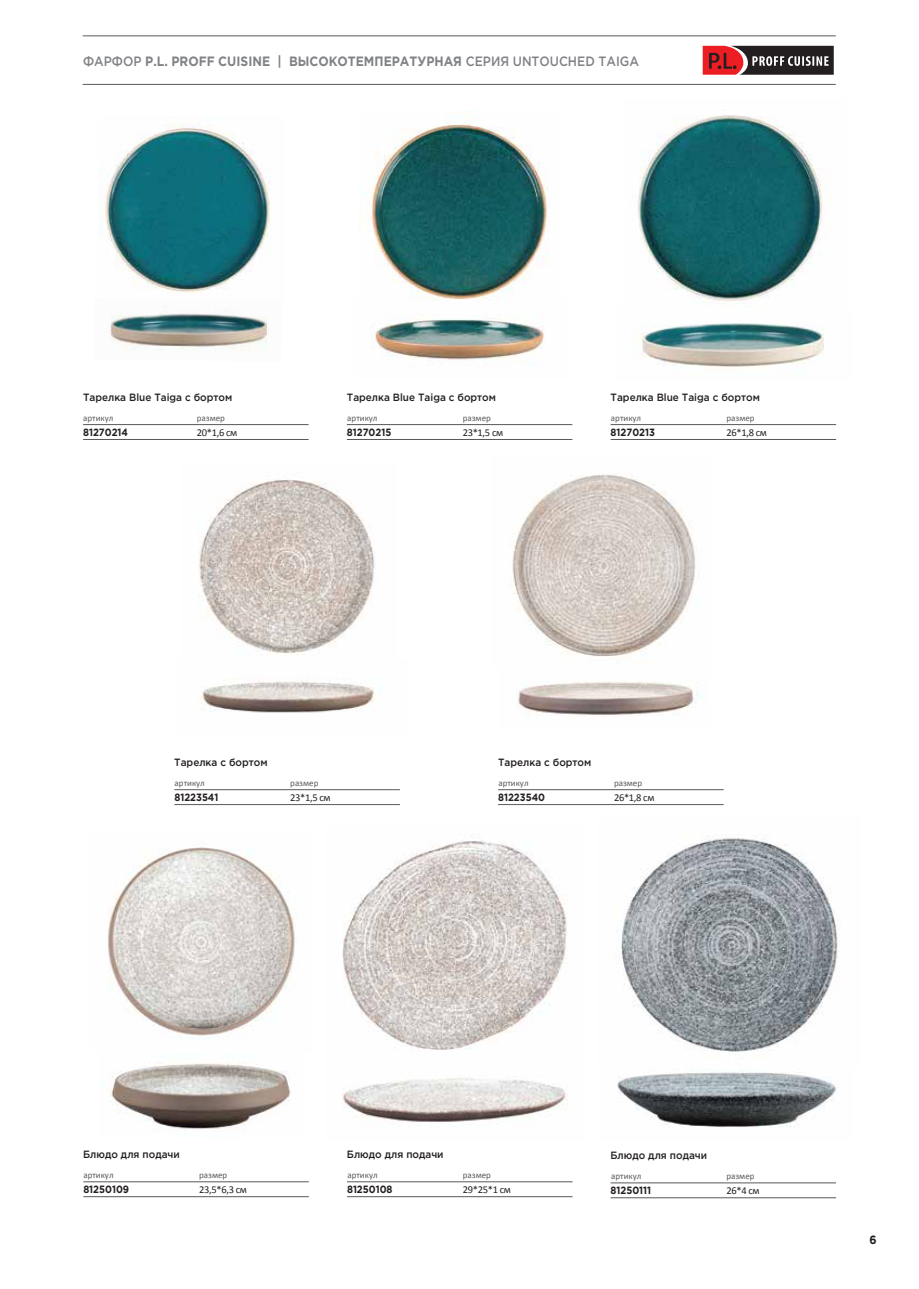
<style>
.page{position:relative;width:919px;height:1289px;background:#fff}
.page>*{position:absolute;margin:0;border:0;box-sizing:border-box;transform-origin:0 0}
.t1{font:700 13.5px "Gotham Pro";color:#808285;scale:.9 1}
.t2{font:700 12px "Gotham Pro";color:#1d1d1b;scale:.9 1}
.t3{font:500 10.5px "Gotham Pro";color:#231f20;scale:.95 1}
.t4{font:10.5px "Calibri";letter-spacing:-.03em;color:#231f20}
.t5{font:700 10.5px "Gotham Pro";color:#231f20;scale:.9 1}
.t6{font:9px "Calibri";color:#58595b}
.s1{font-weight:500}
</style>
<div class="page">
<img style="left:640px;top:323px;width:184px;height:44px">
<img style="left:370px;top:314px;width:175px;height:51px">
<hr style="left:347px;top:424px;width:225px;height:1px;background:#58595b">
<hr style="left:347px;top:439px;width:225px;height:1px;background:#58595b">
<hr style="left:83px;top:424px;width:225px;height:1px;background:#58595b">
<hr style="left:83px;top:439px;width:225px;height:1px;background:#58595b">
<hr style="left:610px;top:424px;width:226px;height:1px;background:#58595b">
<hr style="left:610px;top:439px;width:226px;height:1px;background:#58595b">
<hr style="left:83px;top:1181px;width:226px;height:1px;background:#58595b">
<hr style="left:83px;top:1196px;width:226px;height:1px;background:#58595b">
<hr style="left:347px;top:1181px;width:225px;height:1px;background:#58595b">
<hr style="left:347px;top:1196px;width:225px;height:1px;background:#58595b">
<hr style="left:174px;top:789px;width:226px;height:1px;background:#58595b">
<hr style="left:174px;top:804px;width:226px;height:1px;background:#58595b">
<hr style="left:498px;top:789px;width:225px;height:1px;background:#58595b">
<hr style="left:498px;top:804px;width:225px;height:1px;background:#58595b">
<img style="left:98px;top:125px;width:173px;height:168px">
<img style="left:110px;top:313px;width:158px;height:38px">
<img style="left:360px;top:122px;width:188px;height:179px">
<img style="left:638px;top:115px;width:191px;height:189px">
<img style="left:198px;top:475px;width:177px;height:180px">
<img style="left:200px;top:678px;width:175px;height:35px">
<img style="left:512px;top:474px;width:184px;height:185px">
<img style="left:518px;top:682px;width:183px;height:35px">
<img style="left:108px;top:847px;width:189px;height:192px">
<img style="left:101px;top:1062px;width:190px;height:67px">
<img style="left:342px;top:841px;width:225px;height:209px">
<img style="left:342px;top:1078px;width:226px;height:44px">
<hr style="left:83px;top:35px;width:752px;height:1px;background:#58595b">
<hr style="left:83px;top:84px;width:752px;height:1px;background:#58595b">
<svg style="left:702px;top:45px;width:132px;height:30px"></svg>
<svg style="left:702px;top:46px;width:131px;height:29px;background:#713d3f"></svg>
<hr style="left:610px;top:1182px;width:226px;height:1px;background:#58595b">
<hr style="left:610px;top:1197px;width:226px;height:1px;background:#58595b">
<img style="left:617px;top:1071px;width:220px;height:57px">
<img style="left:621px;top:836px;width:217px;height:216px">
<p class="t1" style="left:83px;top:54px;width:619px"><span class="s1">ФАРФОР</span> P.L. PROFF CUISINE | ВЫСОКОТЕМПЕРАТУРНАЯ <span class="s1">СЕРИЯ UNTOUCHED TAIGA</span></p>
<p class="t3" style="left:83px;top:391px;width:158px">Тарелка Blue Taiga с бортом</p>
<p class="t6" style="left:197px;top:412px;width:30px">размер</p>
<p class="t5" style="left:83px;top:426px;width:51px">81270214</p>
<p class="t4" style="left:197px;top:426px;width:42px">20*1,6 см</p>
<p class="t3" style="left:347px;top:391px;width:158px">Тарелка Blue Taiga с бортом</p>
<p class="t3" style="left:610px;top:391px;width:158px">Тарелка Blue Taiga с бортом</p>
<p class="t5" style="left:347px;top:426px;width:51px">81270215</p>
<p class="t6" style="left:83px;top:412px;width:32px">артикул</p>
<p class="t6" style="left:347px;top:412px;width:32px">артикул</p>
<p class="t6" style="left:611px;top:412px;width:32px">артикул</p>
<p class="t6" style="left:462px;top:412px;width:30px">размер</p>
<p class="t4" style="left:462px;top:426px;width:42px">23*1,5 см</p>
<p class="t5" style="left:610px;top:426px;width:51px">81270213</p>
<p class="t6" style="left:726px;top:412px;width:30px">размер</p>
<p class="t4" style="left:726px;top:426px;width:42px">26*1,8 см</p>
<p class="t3" style="left:174px;top:756px;width:100px">Тарелка с бортом</p>
<p class="t3" style="left:498px;top:756px;width:100px">Тарелка с бортом</p>
<p class="t5" style="left:174px;top:791px;width:50px">81223541</p>
<p class="t6" style="left:290px;top:777px;width:30px">размер</p>
<p class="t4" style="left:290px;top:791px;width:42px">23*1,5 см</p>
<p class="t5" style="left:498px;top:791px;width:54px">81223540</p>
<p class="t6" style="left:175px;top:777px;width:32px">артикул</p>
<p class="t6" style="left:498px;top:777px;width:32px">артикул</p>
<p class="t6" style="left:614px;top:777px;width:30px">размер</p>
<p class="t4" style="left:614px;top:791px;width:42px">26*1,8 см</p>
<p class="t3" style="left:83px;top:1148px;width:103px">Блюдо для подачи</p>
<p class="t3" style="left:347px;top:1148px;width:103px">Блюдо для подачи</p>
<p class="t5" style="left:83px;top:1183px;width:52px">81250109</p>
<p class="t6" style="left:83px;top:1169px;width:32px">артикул</p>
<p class="t6" style="left:347px;top:1169px;width:32px">артикул</p>
<p class="t6" style="left:199px;top:1169px;width:30px">размер</p>
<p class="t4" style="left:199px;top:1182px;width:49px">23,5*6,3 см</p>
<p class="t5" style="left:347px;top:1183px;width:52px">81250108</p>
<p class="t6" style="left:463px;top:1169px;width:30px">размер</p>
<p class="t4" style="left:463px;top:1182px;width:50px">29*25*1 см</p>
<p class="t3" style="left:610px;top:1149px;width:103px">Блюдо для подачи</p>
<p class="t5" style="left:610px;top:1184px;width:47px">81250111</p>
<p class="t6" style="left:611px;top:1170px;width:32px">артикул</p>
<p class="t6" style="left:726px;top:1170px;width:30px">размер</p>
<p class="t4" style="left:726px;top:1184px;width:35px">26*4 см</p>
<p class="t2" style="left:869px;top:1232px;width:9px">6</p>
</div>
